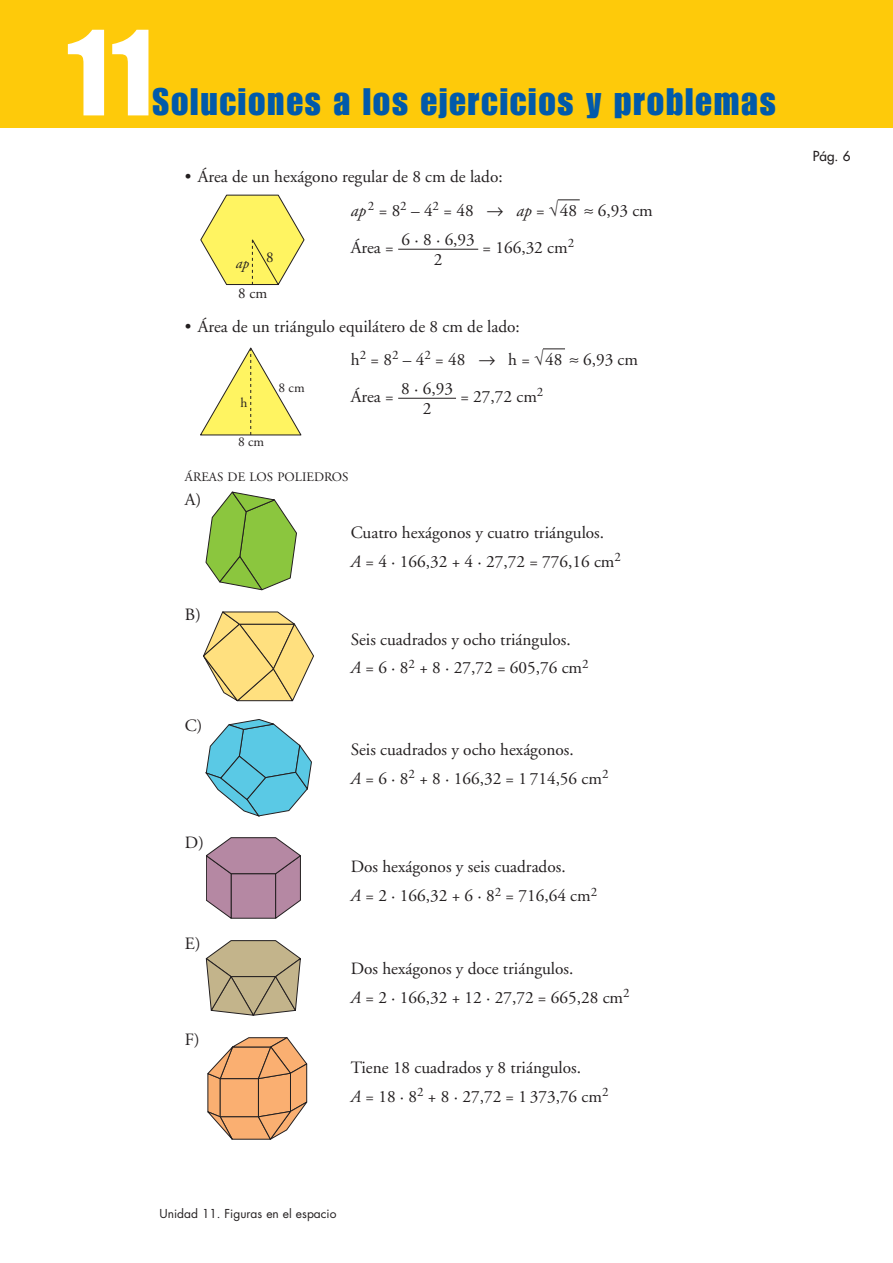
<style>
.page{position:relative;width:893px;height:1263px;background:#fff}
.page>*{position:absolute;margin:0;border:0;box-sizing:border-box;transform-origin:0 0}
.t1{font:120px "Impact";color:#fff}
.t2{font:37.5px "Impact";letter-spacing:.05em;color:#015aaa}
.t3{font:17.25px/28.8px "Adobe Garamond";color:#231f20}
.t4{font:15px "Adobe Garamond";color:#231f20}
.t5{font:italic 15px "Adobe Garamond";color:#231f20}
.t6{font:13.5px "Adobe Garamond";color:#231f20}
.t7{font:13.5px "Futura";color:#231f20}
.t8{font:12.9px "Adobe Garamond";color:#231f20}
.t9{font:12px "Futura";color:#231f20}
.s1{font-style:italic}
.s2{font-family:"Anaya Math 1"}
</style>
<div class="page">
<div style="left:0;top:0;width:893px;height:128px;background:#feca0a"></div>
<svg style="left:207px;top:1037px;width:100px;height:103px"></svg>
<svg style="left:205px;top:940px;width:96px;height:76px;background:#beb293"></svg>
<svg style="left:206px;top:837px;width:95px;height:82px;background:#b48fa5"></svg>
<svg style="left:205px;top:719px;width:107px;height:98px"></svg>
<svg style="left:203px;top:611px;width:111px;height:91px"></svg>
<svg style="left:205px;top:492px;width:92px;height:99px"></svg>
<svg style="left:200px;top:347px;width:102px;height:89px"></svg>
<hr style="left:398px;top:398px;width:58px;height:1px;background:#231f20">
<svg style="left:543px;top:349px;width:22px;height:1px"></svg>
<svg style="left:200px;top:194px;width:105px;height:91px"></svg>
<hr style="left:398px;top:249px;width:80px;height:1px;background:#231f20">
<svg style="left:558px;top:199px;width:22px;height:1px"></svg>
<h1 class="t1" style="left:64px;top:30px;width:90px">11</h1>
<h2 class="t2" style="left:153px;top:89px;width:625px">Soluciones a los ejercicios y problemas</h2>
<p class="t3" style="left:351px;top:162px;width:303px;line-height:33px;text-indent:-166px">• Área de un hexágono regular de 8 cm de lado:<br><span class="s1">ap</span> <sup>2</sup> = 8<sup>2</sup> – 4<sup>2</sup> = 48 <span class="s2">8</span> <span class="s1">ap</span> = <span class="s2">√</span>48 <span class="s2">≈</span> 6,93 cm</p>
<p class="t3" style="left:351px;top:234px;width:45px">Área =</p>
<p class="t3" style="left:482px;top:234px;width:93px">= 166,32 cm<sup>2</sup></p>
<p class="t3" style="left:401px;top:231px;width:75px;line-height:20.2px;text-align:center">6 · 8 · 6,93<br>2</p>
<p class="t4" style="left:266px;top:251px;width:9px">8</p>
<p class="t5" style="left:236px;top:257px;width:15px">ap</p>
<p class="t4" style="left:238px;top:288px;width:31px">8 cm</p>
<p class="t3" style="left:351px;top:311px;width:289px;line-height:33px;text-indent:-166px">• Área de un triángulo equilátero de 8 cm de lado:<br>h<sup>2</sup> = 8<sup>2</sup> – 4<sup>2</sup> = 48 <span class="s2">8</span> h = <span class="s2">√</span>48 <span class="s2">≈</span> 6,93 cm</p>
<p class="t3" style="left:351px;top:384px;width:45px">Área =</p>
<p class="t3" style="left:460px;top:384px;width:84px">= 27,72 cm<sup>2</sup></p>
<p class="t3" style="left:401px;top:380px;width:53px;line-height:20.2px;text-align:center">8 · 6,93<br>2</p>
<p class="t6" style="left:278px;top:382px;width:28px">8 cm</p>
<p class="t6" style="left:240px;top:397px;width:8px">h</p>
<p class="t6" style="left:238px;top:436px;width:28px">8 cm</p>
<p class="t8" style="left:185px;top:471px;width:165px">ÁREAS DE LOS POLIEDROS</p>
<p class="t3" style="left:185px;top:487px;width:18px">A)</p>
<p class="t3" style="left:185px;top:602px;width:17px">B)</p>
<p class="t3" style="left:185px;top:713px;width:19px">C)</p>
<p class="t3" style="left:185px;top:830px;width:20px">D)</p>
<p class="t3" style="left:185px;top:931px;width:17px">E)</p>
<p class="t3" style="left:185px;top:1026px;width:16px">F)</p>
<p class="t3" style="left:351px;top:520px;width:272px">Cuatro hexágonos y cuatro triángulos.<br><span class="s1">A</span> = 4 · 166,32 + 4 · 27,72 = 776,16 cm<sup>2</sup></p>
<p class="t3" style="left:351px;top:626px;width:239px">Seis cuadrados y ocho triángulos.<br><span class="s1">A</span> = 6 · 8<sup>2</sup> + 8 · 27,72 = 605,76 cm<sup>2</sup></p>
<p class="t3" style="left:351px;top:737px;width:259px">Seis cuadrados y ocho hexágonos.<br><span class="s1">A</span> = 6 · 8<sup>2</sup> + 8 · 166,32 = 1 714,56 cm<sup>2</sup></p>
<p class="t3" style="left:351px;top:854px;width:248px">Dos hexágonos y seis cuadrados.<br><span class="s1">A</span> = 2 · 166,32 + 6 · 8<sup>2</sup> = 716,64 cm<sup>2</sup></p>
<p class="t3" style="left:351px;top:955px;width:280px">Dos hexágonos y doce triángulos.<br><span class="s1">A</span> = 2 · 166,32 + 12 · 27,72 = 665,28 cm<sup>2</sup></p>
<p class="t3" style="left:351px;top:1055px;width:259px">Tiene 18 cuadrados y 8 triángulos.<br><span class="s1">A</span> = 18 · 8<sup>2</sup> + 8 · 27,72 = 1 373,76 cm<sup>2</sup></p>
<p class="t7" style="left:813px;top:149px;width:39px">Pág. 6</p>
<p class="t9" style="left:159px;top:1208px;width:178px">Unidad 11. Figuras en el espacio</p>
</div>
